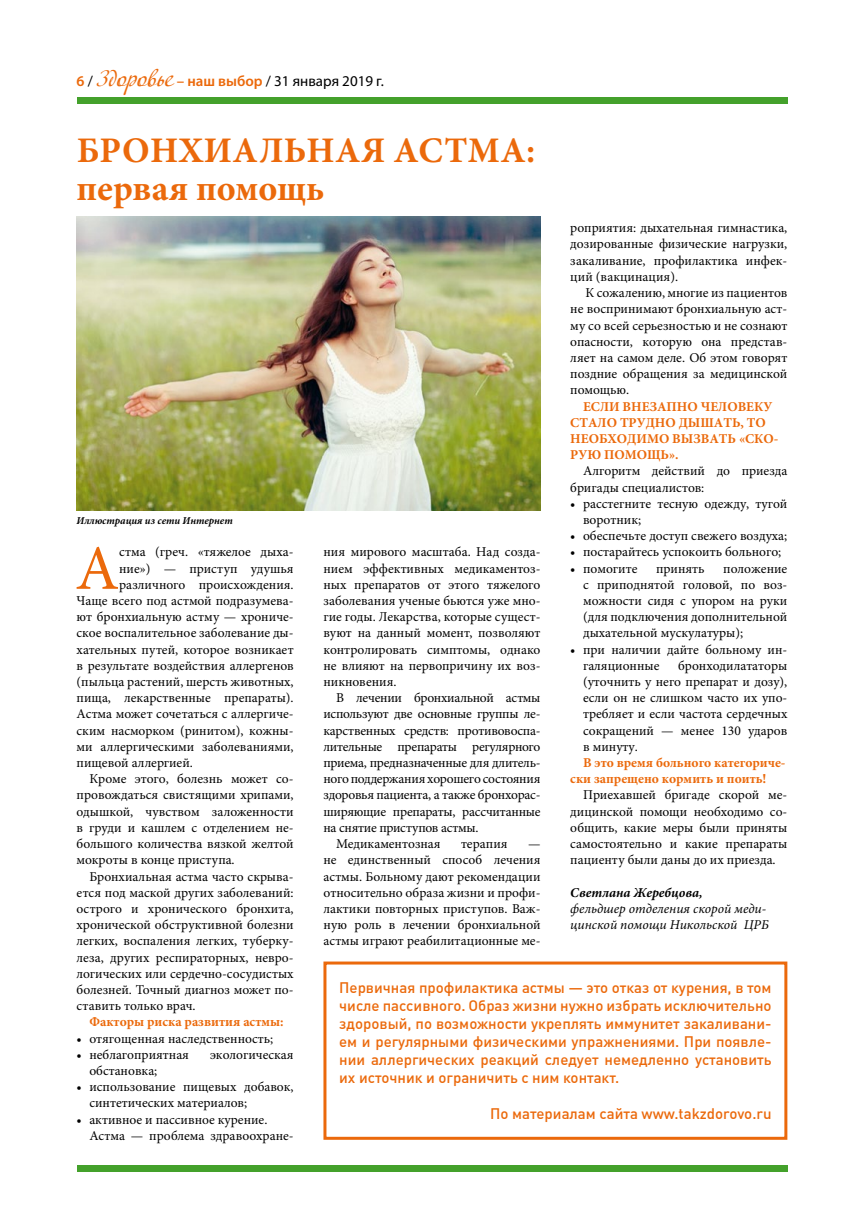
<style>
.page{position:relative;width:864px;height:1225px;background:#fff}
.page>*{position:absolute;margin:0;border:0;box-sizing:border-box;transform-origin:0 0}
.t1{font:63.3px "Minion Pro";color:#eb690b}
.t2{font:700 36px/37.5px "Minion Pro";letter-spacing:.005em;color:#eb690b}
.t3{font:500 15px/18px "DIN Cyr";color:#eb690b;text-align:justify}
.t4{font:15px "Myriad Pro";color:#000}
.t5{font:13.5px/16.2px "Minion Pro";color:#000;text-align:justify}
.t6{font:13.5px "Minion Pro";letter-spacing:-.02em;color:#000}
.t7{font:700 13.5px/16.2px "Minion Pro";color:#eb690b}
.t8{font:italic 13.5px/16.2px "Minion Pro";color:#000}
.t9{font:italic 700 13.5px "Minion Pro";color:#000}
.t10{font:italic 700 10.5px "Minion Pro";color:#000}
.s1{font-weight:600;color:#eb690b}
.s2{font-family:"Adventure";font-size:22.5px;color:#eb690b}
</style>
<div class="page">
<div style="left:77px;top:97px;width:710px;height:6px;background:#44a12b"></div>
<div style="left:77px;top:1165px;width:710px;height:6px;background:#44a12b"></div>
<img style="left:77px;top:216px;width:463px;height:294px">
<div style="left:323px;top:961px;width:464px;height:178px;border:3px solid #eb690b"></div>
<p class="t4" style="left:77px;top:73px;width:309px"><span class="s1">6</span> / <span class="s2">Здоровье</span> <span class="s1">– наш выбор</span> / 31 января 2019 г.</p>
<h2 class="t2" style="left:77px;top:132px;width:460px">БРОНХИАЛЬНАЯ АСТМА: первая помощь</h2>
<p class="t10" style="left:77px;top:513px;width:158px">Иллюстрация из сети Интернет</p>
<h1 class="t1" style="left:75px;top:526px;width:45px">А</h1>
<p class="t5" style="left:119px;top:544px;width:176px">стма (греч. «тяжелое дыха-</p>
<p class="t5" style="left:119px;top:560px;width:176px">ние») — приступ удушья</p>
<p class="t5" style="left:119px;top:576px;width:176px">различного происхождения.</p>
<p class="t5" style="left:77px;top:592px;width:218px">Чаще всего под астмой подразумева-</p>
<p class="t5" style="left:77px;top:609px;width:218px">ют бронхиальную астму — хрониче-</p>
<p class="t5" style="left:77px;top:625px;width:218px">ское воспалительное заболевание ды-</p>
<p class="t5" style="left:77px;top:641px;width:218px">хательных путей, которое возникает</p>
<p class="t5" style="left:77px;top:657px;width:218px">в результате воздействия аллергенов</p>
<p class="t5" style="left:77px;top:673px;width:218px">(пыльца растений, шерсть животных,</p>
<p class="t5" style="left:77px;top:690px;width:218px">пища, лекарственные препараты).</p>
<p class="t5" style="left:77px;top:706px;width:218px">Астма может сочетаться с аллергиче-</p>
<p class="t5" style="left:77px;top:722px;width:218px">ским насморком (ринитом), кожны-</p>
<p class="t5" style="left:77px;top:738px;width:218px">ми аллергическими заболеваниями,</p>
<p class="t5" style="left:77px;top:754px;width:118px">пищевой аллергией.</p>
<p class="t5" style="left:89px;top:771px;width:206px">Кроме этого, болезнь может со-</p>
<p class="t5" style="left:77px;top:787px;width:218px">провождаться свистящими хрипами,</p>
<p class="t5" style="left:77px;top:803px;width:218px">одышкой, чувством заложенности</p>
<p class="t5" style="left:77px;top:819px;width:218px">в груди и кашлем с отделением не-</p>
<p class="t5" style="left:77px;top:835px;width:218px">большого количества вязкой желтой</p>
<p class="t5" style="left:77px;top:852px;width:159px">мокроты в конце приступа.</p>
<p class="t5" style="left:89px;top:868px;width:206px">Бронхиальная астма часто скрыва-</p>
<p class="t5" style="left:77px;top:884px;width:218px">ется под маской других заболеваний:</p>
<p class="t5" style="left:77px;top:900px;width:218px">острого и хронического бронхита,</p>
<p class="t5" style="left:77px;top:916px;width:218px">хронической обструктивной болезни</p>
<p class="t5" style="left:77px;top:933px;width:218px">легких, воспаления легких, туберку-</p>
<p class="t5" style="left:77px;top:949px;width:218px">леза, других респираторных, невро-</p>
<p class="t5" style="left:77px;top:965px;width:218px">логических или сердечно-сосудистых</p>
<p class="t5" style="left:77px;top:981px;width:218px">болезней. Точный диагноз может по-</p>
<p class="t5" style="left:77px;top:997px;width:120px">ставить только врач.</p>
<p class="t7" style="left:89px;top:1013px;width:196px">Факторы риска развития астмы:</p>
<p class="t5" style="left:77px;top:1030px;width:198px">• отягощенная наследственность;</p>
<p class="t5" style="left:77px;top:1046px;width:114px">• неблагоприятная</p>
<p class="t5" style="left:210px;top:1046px;width:85px">экологическая</p>
<p class="t5" style="left:89px;top:1062px;width:69px">обстановка;</p>
<p class="t5" style="left:89px;top:1078px;width:206px;text-indent:-13px">• использование пищевых добавок, синтетических материалов;</p>
<p class="t5" style="left:89px;top:1111px;width:206px;text-indent:-13px">• активное и пассивное курение.<br>Астма — проблема здравоохране-</p>
<p class="t5" style="left:323px;top:544px;width:218px">ния мирового масштаба. Над созда&shy;нием эффективных медикаментоз&shy;ных препаратов от этого тяжелого заболевания ученые бьются уже мно&shy;гие годы. Лекарства, которые сущест&shy;вуют на данный момент, позволяют контролировать симптомы, однако не влияют на первопричину их воз&shy;никновения.</p>
<p class="t6" style="left:336px;top:689px;width:206px">В лечении бронхиальной астмы</p>
<p class="t6" style="left:323px;top:705px;width:218px">используют две основные группы ле-</p>
<p class="t6" style="left:323px;top:721px;width:218px">карственных средств: противовоспа-</p>
<p class="t6" style="left:323px;top:737px;width:218px">лительные препараты регулярного</p>
<p class="t6" style="left:323px;top:753px;width:218px">приема, предназначенные для длитель-</p>
<p class="t6" style="left:323px;top:770px;width:218px">ного поддержания хорошего состояния</p>
<p class="t6" style="left:323px;top:786px;width:218px">здоровья пациента, а также бронхорас-</p>
<p class="t6" style="left:323px;top:802px;width:218px">ширяющие препараты, рассчитанные</p>
<p class="t6" style="left:323px;top:818px;width:156px">на снятие приступов астмы.</p>
<p class="t5" style="left:336px;top:835px;width:106px">Медикаментозная</p>
<p class="t5" style="left:461px;top:835px;width:48px">терапия</p>
<p class="t5" style="left:323px;top:835px;width:218px;text-indent:204px">— не единственный способ лечения астмы. Больному дают рекомендации относительно образа жизни и профи&shy;лактики повторных приступов. Важ&shy;ную роль в лечении бронхиальной астмы играют реабилитационные ме-</p>
<p class="t5" style="left:570px;top:220px;width:218px">роприятия: дыхательная гимнастика, дозированные физические нагрузки, закаливание, профилактика инфек&shy;ций (вакцинация).</p>
<p class="t5" style="left:570px;top:285px;width:218px;text-indent:15px">К сожалению, многие из пациентов не воспринимают бронхиальную аст&shy;му со всей серьезностью и не сознают опасности, которую она представ&shy;ляет на самом деле. Об этом говорят поздние обращения за медицинской помощью.</p>
<p class="t7" style="left:570px;top:398px;width:210px;text-indent:13px">ЕСЛИ ВНЕЗАПНО ЧЕЛОВЕКУ<br>СТАЛО ТРУДНО ДЫШАТЬ, ТО<br>НЕОБХОДИМО ВЫЗВАТЬ «СКО-<br>РУЮ ПОМОЩЬ».</p>
<p class="t5" style="left:570px;top:463px;width:218px;text-indent:13px">Алгоритм действий до приезда бригады специалистов:</p>
<p class="t5" style="left:583px;top:495px;width:206px;text-indent:-13px">• расстегните тесную одежду, тугой воротник;</p>
<p class="t5" style="left:570px;top:528px;width:218px">• обеспечьте доступ свежего воздуха;</p>
<p class="t5" style="left:570px;top:544px;width:212px">• постарайтесь успокоить больного;</p>
<p class="t5" style="left:570px;top:560px;width:69px">• помогите</p>
<p class="t5" style="left:655px;top:560px;width:50px">принять</p>
<p class="t5" style="left:583px;top:560px;width:206px;text-indent:140px">положение с приподнятой головой, по воз&shy;можности сидя с упором на руки (для подключения дополнительной дыхательной мускулатуры);</p>
<p class="t5" style="left:583px;top:641px;width:206px;text-indent:-13px">• при наличии дайте больному ин&shy;галяционные</p>
<p class="t5" style="left:583px;top:657px;width:206px;text-indent:95px">бронходилататоры (уточнить у него препарат и дозу), если он не слишком часто их упо&shy;требляет и если частота сердечных сокращений — менее 130 ударов в минуту.</p>
<p class="t7" style="left:570px;top:754px;width:217px;text-indent:13px">В это время больного категориче&shy;ски запрещено кормить и поить!</p>
<p class="t5" style="left:570px;top:787px;width:218px;text-indent:13px">Приехавшей бригаде скорой ме&shy;дицинской помощи необходимо со&shy;общить, какие меры были приняты самостоятельно и какие препараты пациенту были даны до их приезда.</p>
<p class="t9" style="left:570px;top:882px;width:134px">Светлана Жеребцова,</p>
<p class="t8" style="left:570px;top:900px;width:200px">фельдшер отделения скорой меди&shy;цинской помощи Никольской ЦРБ</p>
<p class="t3" style="left:339px;top:979px;width:434px">Первичная профилактика астмы — это отказ от курения, в том числе пассивного. Образ жизни нужно избрать исключительно здоровый, по возможности укреплять иммунитет закаливани&shy;ем и регулярными физическими упражнениями. При появле&shy;нии аллергических реакций следует немедленно установить их источник и ограничить с ним контакт.</p>
<p class="t3" style="left:490px;top:1105px;width:283px">По материалам сайта www.takzdorovo.ru</p>
</div>
